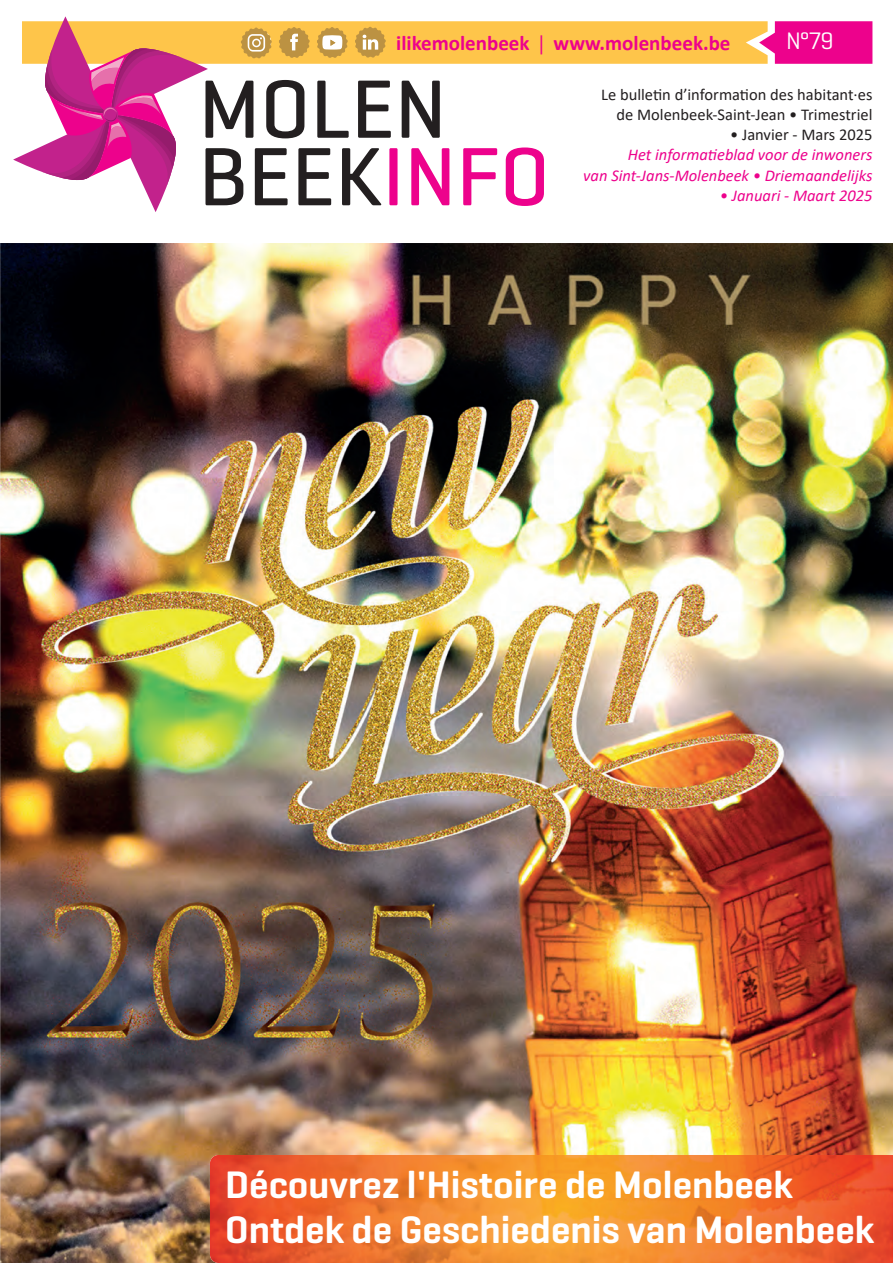
<style>
.page{position:relative;width:893px;height:1263px;background:#fff}
.page>*{position:absolute;margin:0;border:0;box-sizing:border-box;transform-origin:0 0}
.t1{font:500 84px/67.5px "Geogrotesque";color:#231f20}
.t2{font:600 39px/45px "Geogrotesque";color:#fff}
.t3{font:24.3px "Geogrotesque";color:#fff}
.t4{font:700 21px "Calibri";color:#ed028c}
.t5{font:16.5px/20.2px "Calibri";color:#231f20;text-align:right}
.t6{font:italic 16.5px/20.2px "Calibri";color:#ed028c;text-align:right}
.s1{font-family:"Geogrotesque";font-weight:400}
.s2{color:#ed028c}
</style>
<div class="page">
<img style="left:0;top:243px;width:893px;height:1020px">
<svg style="left:13px;top:16px;width:859px;height:196px"></svg>
<img style="left:210px;top:1155px;width:683px;height:108px">
<h3 class="t3" style="left:786px;top:25px;width:49px">N°79</h3>
<p class="t4" style="left:396px;top:29px;width:336px">ilikemolenbeek <span class="s1">|</span> www.molenbeek.be</p>
<p class="t5" style="left:601px;top:84px;width:273px">Le bulletin d’information des habitant·es de Molenbeek-Saint-Jean • Trimestriel</p>
<p class="t5" style="left:730px;top:124px;width:144px">• Janvier - Mars 2025</p>
<p class="t6" style="left:583px;top:144px;width:291px">Het informatieblad voor de inwoners<br>van Sint-Jans-Molenbeek • Driemaandelijks</p>
<p class="t6" style="left:720px;top:185px;width:154px">• Januari - Maart 2025</p>
<h1 class="t1" style="left:199px;top:74px;width:353px">MOLEN<br>BEEK<span class="s2">INFO</span></h1>
<h2 class="t2" style="left:225px;top:1162px;width:650px">Découvrez l'Histoire de Molenbeek<br>Ontdek de Geschiedenis van Molenbeek</h2>
</div>
